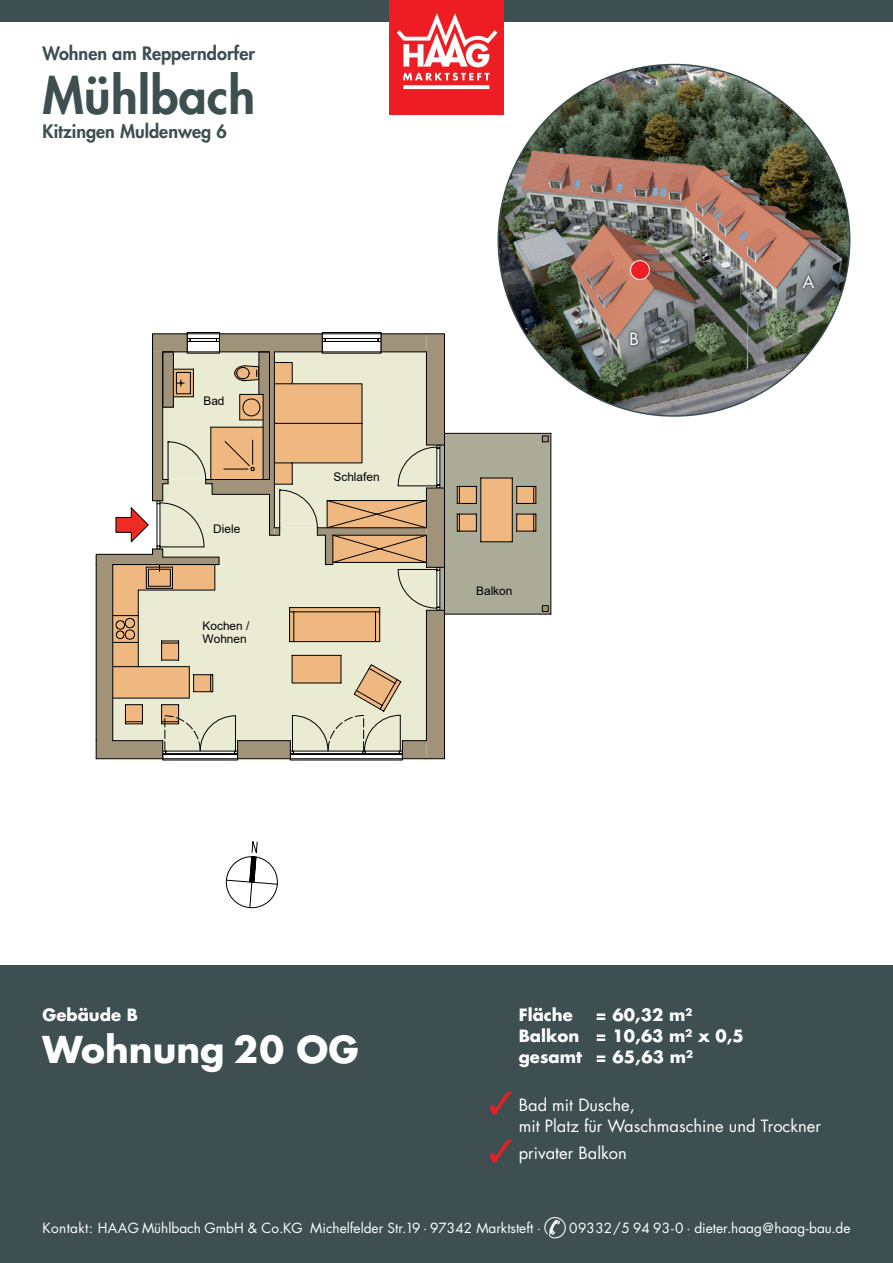
<style>
.page{position:relative;width:893px;height:1263px;background:#fff}
.page>*{position:absolute;margin:0;border:0;box-sizing:border-box;transform-origin:0 0}
.t1{font:800 49.5px "Futura";letter-spacing:.01em;color:#3d4f51}
.t2{font:700 36px "Futura";color:#fff}
.t3{font:800 18px "Futura";color:#3d4f51}
.t4{font:16.5px/21px "Futura";color:#fff}
.t5{font:700 16.5px/21px "Futura";color:#fff}
.t6{font:13.65px "Futura";color:#fff}
.t7{font:11.85px/12.8px "Arial";color:#000}
.s1{color:#ee1d23}
</style>
<div class="page">
<img style="left:498px;top:65px;width:352px;height:351px;border-radius:176px">
<div style="left:800px;top:271px;width:17px;height:20px;background:#231f20;opacity:.75"></div>
<div style="left:627px;top:329px;width:14px;height:19px;background:#231f20;opacity:.75"></div>
<div style="left:0;top:965px;width:893px;height:298px;background:#3d4f51"></div>
<div style="left:0;top:0;width:893px;height:21px;background:#3d4f51"></div>
<div style="left:389px;top:0;width:115px;height:115px;background:#ee1d23"></div>
<svg style="left:396px;top:13px;width:102px;height:77px"></svg>
<div style="left:631px;top:261px;width:18px;height:18px;background:#ee1d23;border-radius:50%"></div>
<div style="left:630px;top:260px;width:20px;height:20px;border:1px solid #fff;border-radius:50%"></div>
<svg style="left:95px;top:300px;width:471px;height:609px"></svg>
<h3 class="t3" style="left:43px;top:41px;width:214px">Wohnen am Repperndorfer</h3>
<h1 class="t1" style="left:43px;top:62px;width:214px">Mühlbach</h1>
<h3 class="t3" style="left:43px;top:119px;width:186px">Kitzingen Muldenweg 6</h3>
<p class="t7" style="left:203px;top:394px;width:23px">Bad</p>
<p class="t7" style="left:213px;top:523px;width:29px">Diele</p>
<p class="t7" style="left:203px;top:619px;width:48px">Kochen /<br>Wohnen</p>
<p class="t7" style="left:333px;top:471px;width:48px">Schlafen</p>
<p class="t7" style="left:476px;top:584px;width:38px">Balkon</p>
<p class="t4" style="left:630px;top:329px;width:11px">B</p>
<p class="t4" style="left:803px;top:271px;width:13px">A</p>
<p class="t5" style="left:43px;top:1004px;width:97px">Gebäude B</p>
<h2 class="t2" style="left:43px;top:1025px;width:318px">Wohnung 20 OG</h2>
<p class="t5" style="left:519px;top:1004px;width:56px">Fläche</p>
<p class="t5" style="left:519px;top:1004px;width:227px;text-indent:77px">= 60,32 m²<br>Balkon = 10,63 m² x 0,5 gesamt = 65,63 m²</p>
<p class="t4" style="left:519px;top:1094px;width:304px;text-indent:-30px"><span class="s1">✓</span> Bad mit Dusche,<br>mit Platz für Waschmaschine und Trockner</p>
<p class="t4" style="left:489px;top:1142px;width:139px"><span class="s1">✓</span> privater Balkon</p>
<p class="t6" style="left:43px;top:1219px;width:809px">Kontakt: HAAG Mühlbach GmbH &amp; Co.KG Michelfelder Str.19 · 97342 Marktsteft · ✆ 09332/5 94 93-0 · dieter.haag@haag-bau.de</p>
</div>
